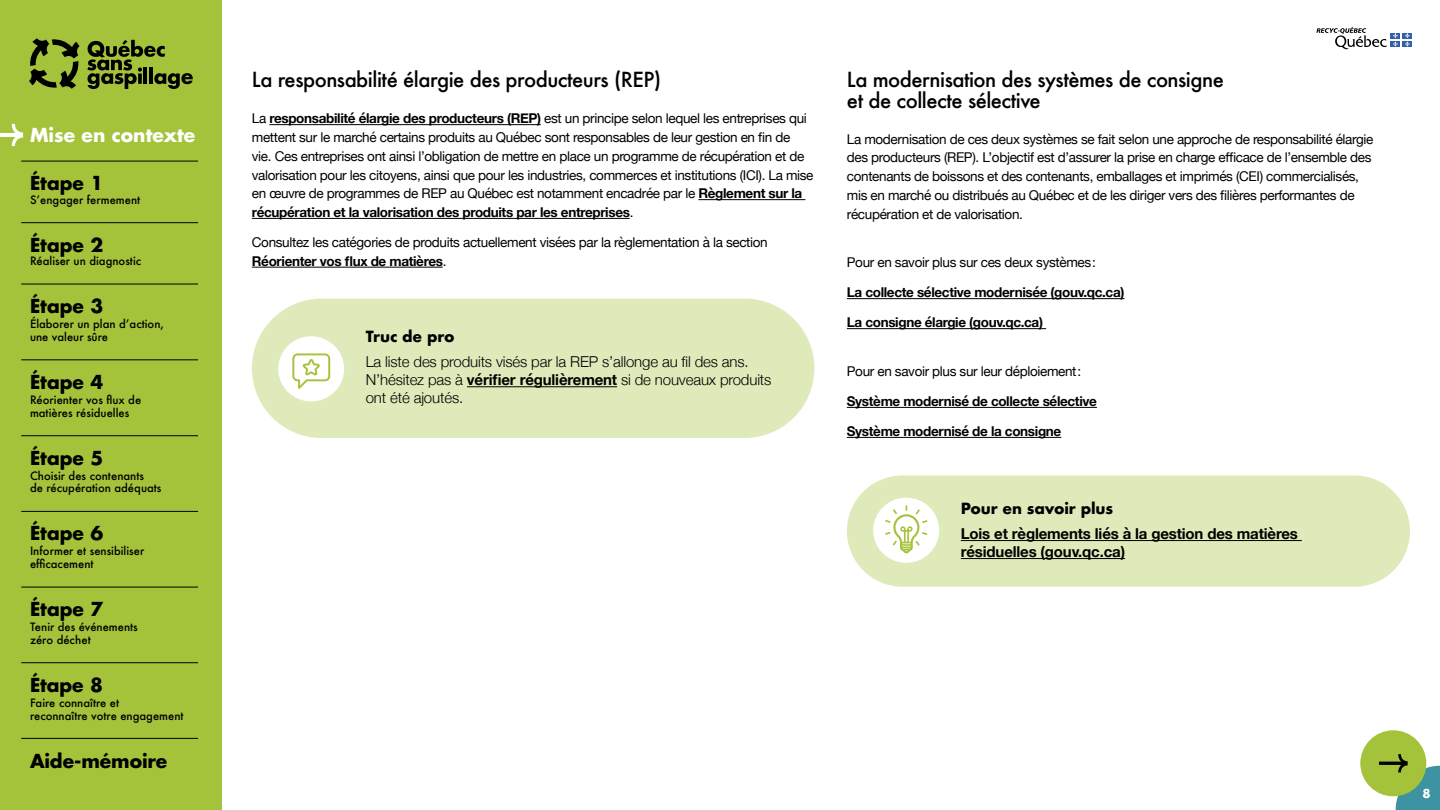
<style>
.page{position:relative;width:1440px;height:810px;background:#fff}
.page>*{position:absolute;margin:0;border:0;box-sizing:border-box;transform-origin:0 0}
.t1{font:500 20.25px/20.2px "Futura";letter-spacing:-.025em;color:#000}
.t2{font:700 18.75px "Futura Std";color:#000}
.t3{font:700 18.75px "Futura Std";color:#fff}
.t4{font:300 15px/25.5px "Helvetica Neue";letter-spacing:-.01em;color:#000}
.t5{font:700 15px/25.5px "Helvetica Neue";letter-spacing:-.01em;color:#000}
.t6{font:13.5px/18.8px "Helvetica Neue";letter-spacing:-.025em;color:#000}
.t7{font:700 13.5px "Helvetica Neue";letter-spacing:-.025em;color:#000}
.t8{font:700 12px "Futura";color:#fff}
.t9{font:500 11.25px/12.8px "Futura";color:#000}
.s1{font-weight:700}
.s2{font-family:"Futura";font-weight:700}
.s3{font-family:"Futura"}
</style>
<div class="page">
<div style="left:1391px;top:33px;width:9px;height:5px;background:#335fa8"></div>
<div style="left:1403px;top:33px;width:9px;height:5px;background:#335fa8"></div>
<div style="left:1391px;top:41px;width:9px;height:6px;background:#335fa8"></div>
<svg style="left:1393px;top:33px;width:5px;height:14px"></svg>
<div style="left:1403px;top:41px;width:9px;height:6px;background:#335fa8"></div>
<svg style="left:1405px;top:33px;width:5px;height:14px"></svg>
<svg style="left:1316px;top:27px;width:71px;height:22px"></svg>
<div style="left:252px;top:299px;width:562px;height:139px;background:#dfeaba;border-radius:70px"></div>
<hr style="left:467px;top:386px;width:150px;height:1px;background:#000">
<div style="left:847px;top:475px;width:563px;height:112px;background:#dfeaba;border-radius:56px"></div>
<hr style="left:269px;top:124px;width:272px;height:1px;background:#000">
<hr style="left:698px;top:199px;width:107px;height:1px;background:#000">
<hr style="left:252px;top:218px;width:378px;height:1px;background:#000">
<hr style="left:252px;top:267px;width:191px;height:1px;background:#000">
<hr style="left:961px;top:540px;width:341px;height:1px;background:#000">
<hr style="left:961px;top:558px;width:164px;height:1px;background:#000">
<div style="left:873px;top:498px;width:66px;height:65px;background:#fff;border-radius:50%"></div>
<svg style="left:885px;top:505px;width:42px;height:48px"></svg>
<div style="left:278px;top:336px;width:66px;height:65px;background:#fff;border-radius:50%"></div>
<svg style="left:292px;top:353px;width:39px;height:36px"></svg>
<hr style="left:847px;top:298px;width:277px;height:1px;background:#000">
<hr style="left:847px;top:328px;width:199px;height:1px;background:#000">
<hr style="left:847px;top:407px;width:250px;height:1px;background:#000">
<hr style="left:847px;top:437px;width:214px;height:1px;background:#000">
<div style="left:0;top:0;width:222px;height:810px;background:#a5c33a"></div>
<svg style="left:87px;top:40px;width:106px;height:49px"></svg>
<svg style="left:29px;top:38px;width:51px;height:51px"></svg>
<svg style="left:0;top:124px;width:23px;height:22px"></svg>
<hr style="left:21px;top:161px;width:177px;height:1px;background:#000">
<hr style="left:21px;top:284px;width:177px;height:1px;background:#000">
<hr style="left:21px;top:435px;width:177px;height:1px;background:#000">
<hr style="left:21px;top:587px;width:177px;height:1px;background:#000">
<hr style="left:21px;top:662px;width:177px;height:1px;background:#000">
<hr style="left:21px;top:222px;width:177px;height:1px;background:#000">
<hr style="left:21px;top:359px;width:177px;height:1px;background:#000">
<hr style="left:21px;top:511px;width:177px;height:1px;background:#000">
<hr style="left:21px;top:738px;width:177px;height:1px;background:#000">
<div style="left:1360px;top:730px;width:66px;height:66px;background:#a5c33a;border-radius:50%"></div>
<svg style="left:1379px;top:754px;width:61px;height:56px"></svg>
<h2 class="t3" style="left:30px;top:123px;width:167px">Mise en contexte</h2>
<h2 class="t2" style="left:30px;top:171px;width:75px">Étape 1</h2>
<p class="t9" style="left:30px;top:193px;width:112px">S’engager fermement</p>
<h2 class="t2" style="left:30px;top:232px;width:75px">Étape 2</h2>
<p class="t9" style="left:30px;top:254px;width:113px">Réaliser un diagnostic</p>
<h2 class="t2" style="left:30px;top:294px;width:75px">Étape 3</h2>
<p class="t9" style="left:30px;top:317px;width:135px">Élaborer un plan d’action, une valeur sûre</p>
<h2 class="t2" style="left:30px;top:369px;width:75px">Étape 4</h2>
<p class="t9" style="left:30px;top:393px;width:113px">Réorienter vos flux de matières résiduelles</p>
<h2 class="t2" style="left:30px;top:445px;width:75px">Étape 5</h2>
<p class="t9" style="left:30px;top:469px;width:133px">Choisir des contenants<br>de récupération adéquats</p>
<h2 class="t2" style="left:30px;top:521px;width:75px">Étape 6</h2>
<p class="t9" style="left:30px;top:545px;width:116px">Informer et sensibiliser efficacement</p>
<h2 class="t2" style="left:30px;top:597px;width:75px">Étape 7</h2>
<p class="t9" style="left:30px;top:620px;width:109px">Tenir des événements zéro déchet</p>
<h2 class="t2" style="left:30px;top:672px;width:75px">Étape 8</h2>
<p class="t9" style="left:30px;top:696px;width:155px">Faire connaître et<br>reconnaître votre engagement</p>
<h2 class="t2" style="left:30px;top:748px;width:139px">Aide-mémoire</h2>
<p class="t1" style="left:252px;top:69px;width:411px">La responsabilité élargie des producteurs (REP)</p>
<p class="t6" style="left:252px;top:110px;width:563px">La <span class="s1">responsabilité élargie des producteurs (REP)</span> est un principe selon lequel les entreprises qui mettent sur le marché certains produits au Québec sont responsables de leur gestion en fin de<br>vie. Ces entreprises ont ainsi l’obligation de mettre en place un programme de récupération et de valorisation pour les citoyens, ainsi que pour les industries, commerces et institutions (ICI). La mise en œuvre de programmes de REP au Québec est notamment encadrée par le <span class="s1">Règlement sur la récupération et la valorisation des produits par les entreprises</span>.</p>
<p class="t6" style="left:252px;top:234px;width:517px">Consultez les catégories de produits actuellement visées par la règlementation à la section<br><span class="s1">Réorienter vos flux de matières</span>.</p>
<p class="t4" style="left:366px;top:323px;width:384px"><span class="s2">Truc de pro<br></span>La liste des produits visés par la REP s’allonge au fil des ans.</p>
<p class="t4" style="left:366px;top:370px;width:407px;line-height:18px">N’hésitez pas à <span class="s1">vérifier régulièrement</span> si de nouveaux produits ont été ajoutés.</p>
<p class="t1" style="left:847px;top:69px;width:379px">La modernisation des systèmes de consigne et de collecte sélective</p>
<p class="t6" style="left:847px;top:130px;width:528px">La modernisation de ces deux systèmes se fait selon une approche de responsabilité élargie des producteurs (REP). L’objectif est d’assurer la prise en charge efficace de l’ensemble des contenants de boissons et des contenants, emballages et imprimés (CEI) commercialisés, mis en marché ou distribués au Québec et de les diriger vers des filières performantes de récupération et de valorisation.</p>
<p class="t6" style="left:847px;top:254px;width:251px">Pour en savoir plus sur ces deux systèmes :</p>
<p class="t7" style="left:847px;top:282px;width:279px">La collecte sélective modernisée (gouv.qc.ca)</p>
<p class="t7" style="left:847px;top:312px;width:198px">La consigne élargie (gouv.qc.ca)</p>
<p class="t6" style="left:847px;top:363px;width:236px">Pour en savoir plus sur leur déploiement :</p>
<p class="t7" style="left:847px;top:391px;width:252px">Système modernisé de collecte sélective</p>
<p class="t7" style="left:847px;top:421px;width:216px">Système modernisé de la consigne</p>
<p class="t5" style="left:961px;top:496px;width:339px"><span class="s3">Pour en savoir plus<br></span>Lois et règlements liés à la gestion des matières</p>
<p class="t5" style="left:961px;top:539px;width:166px">résiduelles (gouv.qc.ca)</p>
<p class="t8" style="left:1422px;top:785px;width:10px">8</p>
</div>
